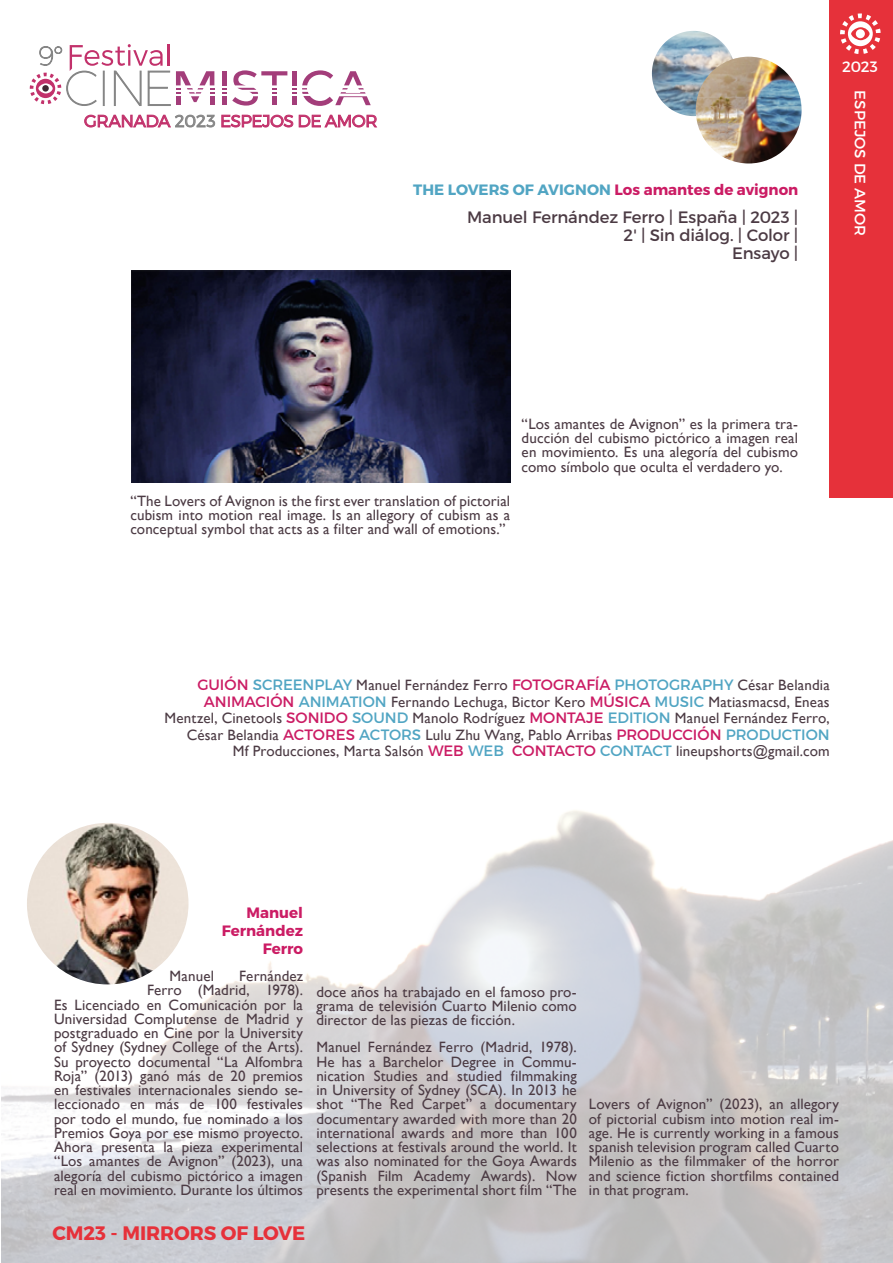
<style>
.page{position:relative;width:893px;height:1263px;background:#fff}
.page>*{position:absolute;margin:0;border:0;box-sizing:border-box;transform-origin:0 0}
.t1{font:700 19.5px "Montserrat";letter-spacing:-.01em;color:#e6313a}
.t2{font:300 16.8px "Montserrat";letter-spacing:-.02em;color:#c2316b}
.t3{font:16.5px/18px "Montserrat";letter-spacing:-.005em;color:#4c3b44;text-align:right}
.t4{font:15px/14.2px "Gill Sans";letter-spacing:.01em;color:#4c3b44;text-align:justify}
.t5{font:700 15px/18px "Montserrat";color:#cb1c64;text-align:right}
.t6{font:15px "Montserrat";color:#fff}
.s1{color:#868686}
.s2{color:#51a5c3}
.s3{font-family:"Montserrat";color:#cb1c64}
.s4{font-family:"Montserrat";color:#51a5c3}
</style>
<div class="page">
<img style="left:1px;top:810px;width:892px;height:453px">
<div style="left:829px;top:0;width:64px;height:497px;background:#e6313a"></div>
<img style="left:652px;top:31px;width:80px;height:85px">
<img style="left:696px;top:57px;width:106px;height:106px">
<svg style="left:840px;top:13px;width:41px;height:41px"></svg>
<div style="left:856px;top:29px;width:9px;height:9px;background:#fff;border-radius:50%"></div>
<svg style="left:222px;top:88px;width:4px;height:17px"></svg>
<hr style="left:222px;top:71px;width:4px;height:14px;background:#a33d7a">
<svg style="left:232px;top:70px;width:139px;height:36px"></svg>
<svg style="left:222px;top:115px;width:71px;height:12px"></svg>
<svg style="left:299px;top:115px;width:78px;height:12px"></svg>
<svg style="left:30px;top:44px;width:184px;height:62px"></svg>
<svg style="left:84px;top:115px;width:131px;height:12px"></svg>
<img style="left:27px;top:823px;width:162px;height:161px;border-radius:81px">
<img style="left:132px;top:270px;width:378px;height:213px">
<p class="t2" style="left:84px;top:111px;width:295px">GRANADA <span class="s1">2023</span> ESPEJOS DE AMOR</p>
<p class="t5" style="left:413px;top:181px;width:387px"><span class="s2">THE LOVERS OF AVIGNON</span> Los amantes de avignon</p>
<p class="t3" style="left:467px;top:208px;width:333px">Manuel Fernández Ferro | España | 2023 |<br>2' | Sin diálog. | Color |<br>Ensayo |</p>
<p class="t6" style="left:842px;top:58px;width:37px">2023</p>
<p class="t6" style="left:869px;top:90px;width:147px;rotate:90deg">ESPEJOS DE AMOR</p>
<p class="t4" style="left:130px;top:493px;width:381px">“The Lovers of Avignon is the first ever translation of pictorial cubism into motion real image. Is an allegory of cubism as a conceptual symbol that acts as a filter and wall of emotions.”</p>
<p class="t4" style="left:522px;top:416px;width:278px">“Los amantes de Avignon” es la primera tra&shy;ducción del cubismo pictórico a imagen real en movimiento. Es una alegoría del cubismo como símbolo que oculta el verdadero yo.</p>
<p class="t4" style="left:165px;top:677px;width:667px;line-height:16.5px;text-align:right"><span class="s3">GUIÓN</span> <span class="s4">SCREENPLAY</span> Manuel Fernández Ferro <span class="s3">FOTOGRAFÍA</span> <span class="s4">PHOTOGRAPHY</span> César Belandia <span class="s3">ANIMACIÓN</span> <span class="s4">ANIMATION</span> Fernando Lechuga, Bictor Kero <span class="s3">MÚSICA</span> <span class="s4">MUSIC</span> Matiasmacsd, Eneas Mentzel, Cinetools <span class="s3">SONIDO</span> <span class="s4">SOUND</span> Manolo Rodríguez <span class="s3">MONTAJE</span> <span class="s4">EDITION</span> Manuel Fernández Ferro, César Belandia <span class="s3">ACTORES</span> <span class="s4">ACTORS</span> Lulu Zhu Wang, Pablo Arribas <span class="s3">PRODUCCIÓN</span> <span class="s4">PRODUCTION<br></span>Mf Producciones, Marta Salsón <span class="s3">WEB</span> <span class="s4">WEB</span> <span class="s3">CONTACTO</span> <span class="s4">CONTACT</span> lineupshorts@gmail.com</p>
<p class="t5" style="left:222px;top:904px;width:83px">Manuel<br>Fernández<br>Ferro</p>
<p class="t4" style="left:54px;top:969px;width:251px;text-align:right">Fernández<br>Ferro (Madrid, 1978).<br>Es Licenciado en Comunicación por la Universidad Complutense de Madrid y postgraduado en Cine por la University of Sydney (Sydney College of the Arts).<br>Su proyecto documental “La Alfombra Roja” (2013) ganó más de 20 premios en festivales internacionales siendo se&shy;leccionado en más de 100 festivales por todo el mundo, fue nominado a los Premios Goya por ese mismo proyecto.<br>Ahora presenta la pieza experimental “Los amantes de Avignon” (2023), una alegoría del cubismo pictórico a imagen real en movimiento. Durante los últimos</p>
<p class="t4" style="left:169px;top:969px;width:46px">Manuel</p>
<h1 class="t1" style="left:52px;top:1221px;width:254px">CM23 - MIRRORS OF LOVE</h1>
<p class="t4" style="left:316px;top:985px;width:262px">doce años ha trabajado en el famoso pro&shy;grama de televisión Cuarto Milenio como director de las piezas de ficción.</p>
<p class="t4" style="left:316px;top:1040px;width:262px">Manuel Fernández Ferro (Madrid, 1978).<br>He has a Barchelor Degree in Commu&shy;nication Studies and studied filmmaking in University of Sydney (SCA). In 2013 he shot “The Red Carpet” a documentary documentary awarded with more than 20 international awards and more than 100 selections at festivals around the world. It was also nominated for the Goya Awards (Spanish Film Academy Awards). Now presents the experimental short film “The</p>
<p class="t4" style="left:589px;top:1097px;width:252px">Lovers of Avignon” (2023), an allegory of pictorial cubism into motion real im&shy;age. He is currently working in a famous spanish television program called Cuarto Milenio as the filmmaker of the horror and science fiction shortfilms contained in that program.</p>
</div>
